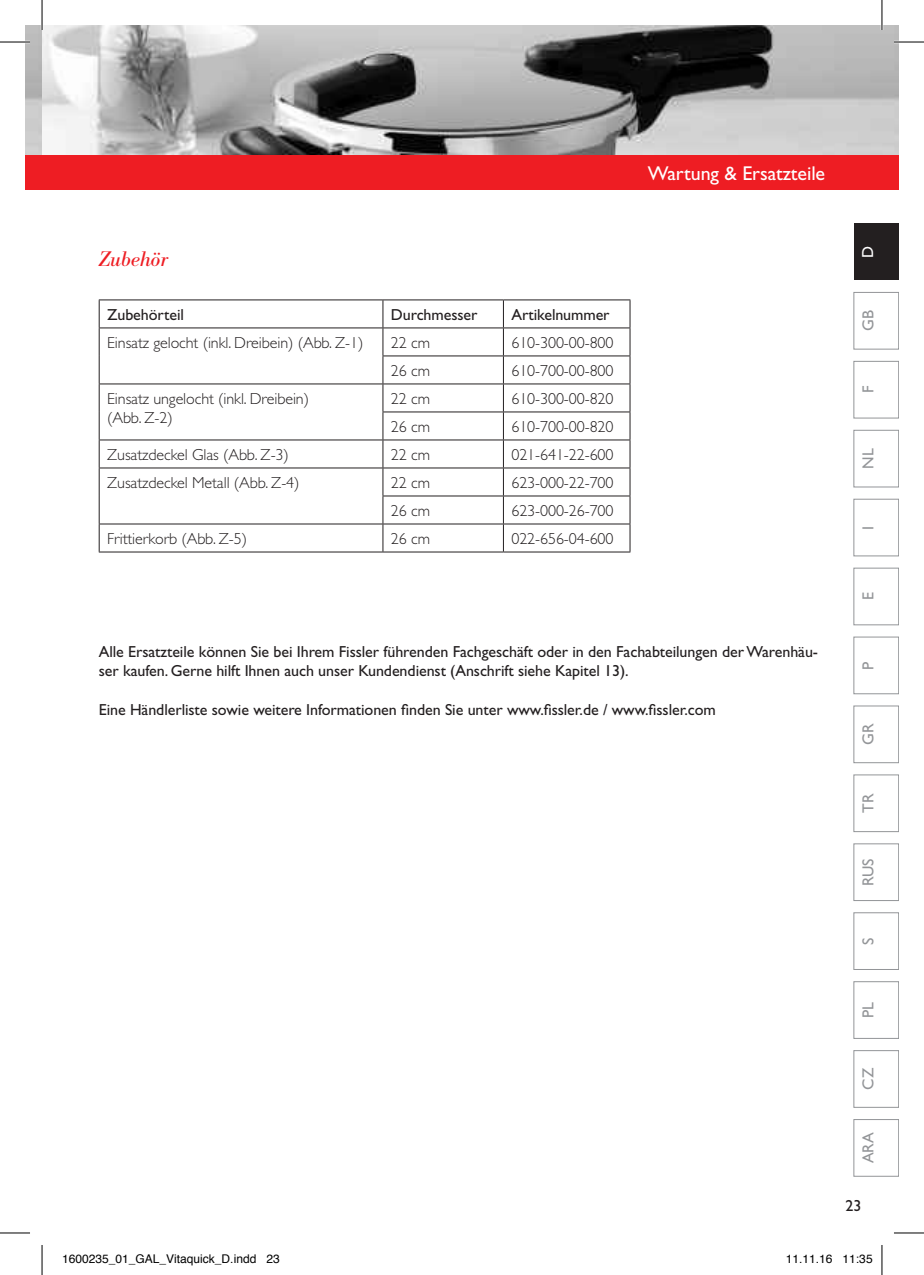
<style>
.page{position:relative;width:924px;height:1275px;background:#fff}
.page>*{position:absolute;margin:0;border:0;box-sizing:border-box;transform-origin:0 0}
.t1{font:italic 22px "Bodoni Antiqua T";letter-spacing:-.005em;color:#ee1d23}
.t2{font:20px "Gill Sans";letter-spacing:-.005em;color:#fff}
.t3{font:300 16px/19.2px "Gill Sans";letter-spacing:-.005em;color:#231f20}
.t4{font:16px/19.2px "Gill Sans";letter-spacing:-.005em;color:#231f20}
.t5{font:16px "Gill Sans";color:#939598}
.t6{font:16px "Gill Sans";color:#fff}
.t7{font:12px "Helvetica";color:#000}
</style>
<div class="page">
<img style="left:25px;top:25px;width:873px;height:130px">
<div style="left:853px;top:223px;width:45px;height:57px;background:#231f20"></div>
<div style="left:853px;top:292px;width:45px;height:57px;border:1px solid #939598"></div>
<div style="left:853px;top:361px;width:45px;height:57px;border:1px solid #939598"></div>
<div style="left:853px;top:430px;width:45px;height:57px;border:1px solid #939598"></div>
<div style="left:853px;top:499px;width:45px;height:57px;border:1px solid #939598"></div>
<div style="left:853px;top:568px;width:45px;height:57px;border:1px solid #939598"></div>
<div style="left:853px;top:637px;width:45px;height:57px;border:1px solid #939598"></div>
<div style="left:853px;top:705px;width:45px;height:58px;border:1px solid #939598"></div>
<div style="left:853px;top:774px;width:45px;height:58px;border:1px solid #939598"></div>
<div style="left:853px;top:843px;width:45px;height:58px;border:1px solid #939598"></div>
<div style="left:853px;top:912px;width:45px;height:57px;border:1px solid #939598"></div>
<div style="left:853px;top:981px;width:45px;height:57px;border:1px solid #939598"></div>
<div style="left:853px;top:1050px;width:45px;height:57px;border:1px solid #939598"></div>
<div style="left:853px;top:1119px;width:45px;height:57px;border:1px solid #939598"></div>
<div style="left:25px;top:155px;width:17px;height:34px;background:#ee1d23"></div>
<div style="left:42px;top:155px;width:856px;height:34px;background:#ee1d23"></div>
<hr style="left:99px;top:299px;width:284px;height:1px;background:#231f20">
<hr style="left:383px;top:299px;width:120px;height:1px;background:#231f20">
<hr style="left:503px;top:299px;width:127px;height:1px;background:#231f20">
<hr style="left:99px;top:327px;width:284px;height:1px;background:#231f20">
<hr style="left:383px;top:327px;width:120px;height:1px;background:#231f20">
<hr style="left:503px;top:327px;width:127px;height:1px;background:#231f20">
<hr style="left:382px;top:355px;width:121px;height:1px;background:#231f20">
<hr style="left:503px;top:355px;width:127px;height:1px;background:#231f20">
<hr style="left:99px;top:383px;width:284px;height:1px;background:#231f20">
<hr style="left:383px;top:383px;width:120px;height:1px;background:#231f20">
<hr style="left:503px;top:383px;width:127px;height:1px;background:#231f20">
<hr style="left:382px;top:411px;width:121px;height:1px;background:#231f20">
<hr style="left:503px;top:411px;width:127px;height:1px;background:#231f20">
<hr style="left:99px;top:439px;width:284px;height:1px;background:#231f20">
<hr style="left:383px;top:439px;width:120px;height:1px;background:#231f20">
<hr style="left:503px;top:439px;width:127px;height:1px;background:#231f20">
<hr style="left:99px;top:467px;width:284px;height:1px;background:#231f20">
<hr style="left:383px;top:467px;width:120px;height:1px;background:#231f20">
<hr style="left:503px;top:467px;width:127px;height:1px;background:#231f20">
<hr style="left:382px;top:495px;width:121px;height:1px;background:#231f20">
<hr style="left:503px;top:495px;width:127px;height:1px;background:#231f20">
<hr style="left:99px;top:523px;width:284px;height:1px;background:#231f20">
<svg style="left:99px;top:300px;width:1px;height:251px"></svg>
<hr style="left:383px;top:523px;width:120px;height:1px;background:#231f20">
<svg style="left:382px;top:300px;width:1px;height:251px"></svg>
<hr style="left:503px;top:523px;width:127px;height:1px;background:#231f20">
<svg style="left:503px;top:300px;width:1px;height:251px"></svg>
<svg style="left:629px;top:300px;width:1px;height:251px"></svg>
<hr style="left:99px;top:551px;width:284px;height:1px;background:#231f20">
<hr style="left:383px;top:551px;width:120px;height:1px;background:#231f20">
<hr style="left:503px;top:551px;width:127px;height:1px;background:#231f20">
<hr style="left:0;top:41px;width:30px;height:2px;background:#fff">
<hr style="left:893px;top:41px;width:30px;height:2px;background:#fff">
<hr style="left:41px;top:0;width:2px;height:30px;background:#fff">
<hr style="left:880px;top:0;width:2px;height:30px;background:#fff">
<hr style="left:0;top:42px;width:30px;height:1px;background:#000">
<hr style="left:893px;top:42px;width:30px;height:1px;background:#000">
<hr style="left:0;top:1232px;width:30px;height:1px;background:#000">
<hr style="left:893px;top:1232px;width:30px;height:1px;background:#000">
<hr style="left:42px;top:0;width:1px;height:30px;background:#000">
<hr style="left:42px;top:1245px;width:1px;height:30px;background:#000">
<hr style="left:881px;top:0;width:1px;height:30px;background:#000">
<hr style="left:881px;top:1245px;width:1px;height:30px;background:#000">
<p class="t2" style="left:647px;top:162px;width:179px">Wartung &amp; Ersatzteile</p>
<h1 class="t1" style="left:99px;top:246px;width:71px">Zubehör</h1>
<p class="t4" style="left:107px;top:305px;width:78px">Zubehörteil</p>
<p class="t4" style="left:391px;top:305px;width:88px">Durchmesser</p>
<p class="t4" style="left:511px;top:305px;width:100px">Artikelnummer</p>
<p class="t3" style="left:107px;top:333px;width:257px">Einsatz gelocht (inkl. Dreibein) (Abb. Z-1)</p>
<p class="t3" style="left:391px;top:333px;width:41px">22 cm</p>
<p class="t3" style="left:511px;top:333px;width:103px">610-300-00-800</p>
<p class="t3" style="left:391px;top:361px;width:41px">26 cm</p>
<p class="t3" style="left:511px;top:361px;width:103px">610-700-00-800</p>
<p class="t3" style="left:107px;top:389px;width:203px">Einsatz ungelocht (inkl. Dreibein) (Abb. Z-2)</p>
<p class="t3" style="left:391px;top:389px;width:41px">22 cm</p>
<p class="t3" style="left:511px;top:389px;width:103px">610-300-00-820</p>
<p class="t3" style="left:391px;top:417px;width:41px">26 cm</p>
<p class="t3" style="left:511px;top:417px;width:103px">610-700-00-820</p>
<p class="t3" style="left:107px;top:445px;width:183px">Zusatzdeckel Glas (Abb. Z-3)</p>
<p class="t3" style="left:391px;top:445px;width:41px">22 cm</p>
<p class="t3" style="left:511px;top:445px;width:103px">021-641-22-600</p>
<p class="t3" style="left:107px;top:473px;width:194px">Zusatzdeckel Metall (Abb. Z-4)</p>
<p class="t3" style="left:391px;top:473px;width:41px">22 cm</p>
<p class="t3" style="left:511px;top:473px;width:103px">623-000-22-700</p>
<p class="t3" style="left:391px;top:501px;width:41px">26 cm</p>
<p class="t3" style="left:511px;top:501px;width:103px">623-000-26-700</p>
<p class="t3" style="left:107px;top:529px;width:141px">Frittierkorb (Abb. Z-5)</p>
<p class="t3" style="left:391px;top:529px;width:41px">26 cm</p>
<p class="t3" style="left:511px;top:529px;width:103px">022-656-04-600</p>
<p class="t4" style="left:99px;top:642px;width:720px">Alle Ersatzteile können Sie bei Ihrem Fissler führenden Fachgeschäft oder in den Fachabteilungen der Warenhäu&shy;ser kaufen. Gerne hilft Ihnen auch unser Kundendienst (Anschrift siehe Kapitel 13).</p>
<p class="t4" style="left:99px;top:700px;width:618px">Eine Händlerliste sowie weitere Informationen finden Sie unter www.fissler.de / www.fissler.com</p>
<p class="t6" style="left:858px;top:258px;width:14px;rotate:-90deg">D</p>
<p class="t5" style="left:858px;top:331px;width:22px;rotate:-90deg">GB</p>
<p class="t5" style="left:858px;top:393px;width:9px;rotate:-90deg">F</p>
<p class="t5" style="left:858px;top:469px;width:22px;rotate:-90deg">NL</p>
<p class="t5" style="left:858px;top:529px;width:5px;rotate:-90deg">I</p>
<p class="t5" style="left:858px;top:600px;width:9px;rotate:-90deg">E</p>
<p class="t5" style="left:858px;top:669px;width:10px;rotate:-90deg">P</p>
<p class="t5" style="left:858px;top:745px;width:23px;rotate:-90deg">GR</p>
<p class="t5" style="left:858px;top:813px;width:21px;rotate:-90deg">TR</p>
<p class="t5" style="left:858px;top:886px;width:29px;rotate:-90deg">RUS</p>
<p class="t5" style="left:858px;top:944px;width:9px;rotate:-90deg">S</p>
<p class="t5" style="left:858px;top:1018px;width:17px;rotate:-90deg">PL</p>
<p class="t5" style="left:858px;top:1089px;width:23px;rotate:-90deg">CZ</p>
<p class="t5" style="left:858px;top:1163px;width:33px;rotate:-90deg">ARA</p>
<p class="t4" style="left:845px;top:1195px;width:17px">23</p>
<p class="t7" style="left:62px;top:1249px;width:219px">1600235_01_GAL_Vitaquick_D.indd 23</p>
<p class="t7" style="left:785px;top:1249px;width:88px">11.11.16 11:35</p>
</div>
